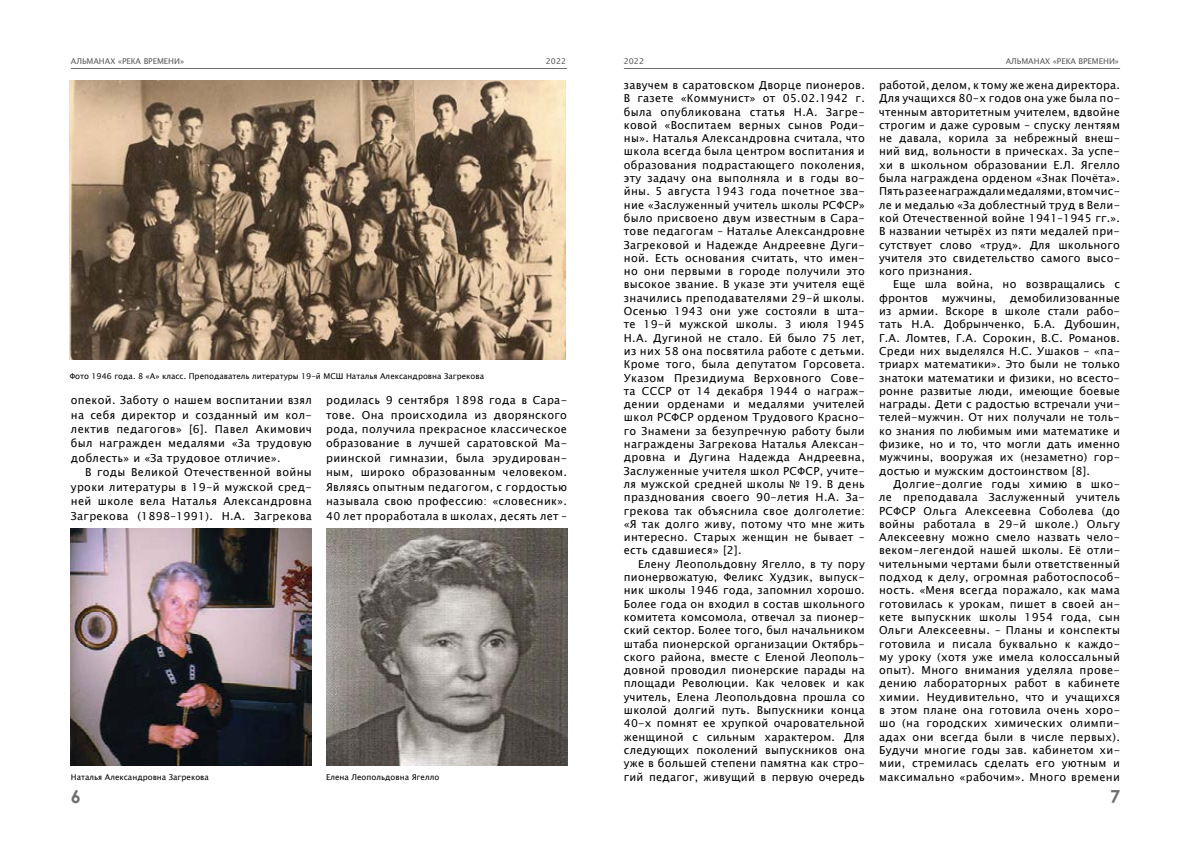
<style>
.page{position:relative;width:1191px;height:842px;background:#fff}
.page>*{position:absolute;margin:0;border:0;box-sizing:border-box;transform-origin:0 0}
.t1{font:700 18px "Century Gothic";color:#706f6f}
.t2{font:11px/13.3px "Lucida Sans Unicode";letter-spacing:.03em;color:#000;text-align:justify}
.t3{font:700 9px "Century Gothic";color:#706f6f}
.t4{font:8px "Lucida Sans Unicode";color:#000}
.t5{font:8px "Lucida Sans Unicode";color:#5a5a59}
</style>
<div class="page">
<hr style="left:71px;top:68px;width:496px;height:1px;background:#706f6f">
<hr style="left:624px;top:68px;width:496px;height:1px;background:#706f6f">
<img style="left:70px;top:80px;width:496px;height:280px">
<img style="left:71px;top:528px;width:241px;height:238px">
<img style="left:326px;top:528px;width:241px;height:238px">
<p class="t3" style="left:71px;top:53px;width:143px">АЛЬМАНАХ «ТЕЧЕТ РЕКА ВОЛГА»</p>
<p class="t3" style="left:547px;top:53px;width:22px">2018</p>
<p class="t3" style="left:624px;top:53px;width:22px">2018</p>
<p class="t3" style="left:978px;top:53px;width:143px">АЛЬМАНАХ «ТЕЧЕТ РЕКА ВОЛГА»</p>
<p class="t5" style="left:71px;top:54px;width:115px">АЛЬМАНАХ «РЕКА ВРЕМЕНИ»</p>
<p class="t5" style="left:546px;top:54px;width:22px">2022</p>
<p class="t5" style="left:624px;top:54px;width:22px">2022</p>
<p class="t5" style="left:1005px;top:54px;width:115px">АЛЬМАНАХ «РЕКА ВРЕМЕНИ»</p>
<p class="t4" style="left:70px;top:369px;width:416px">Фото 1946 года. 8 «А» класс. Преподаватель литературы 19-й МСШ Наталья Александровна Загрекова</p>
<p class="t2" style="left:71px;top:393px;width:242px;line-height:14.5px">опекой. Заботу о нашем воспитании взял на себя директор и созданный им кол&shy;лектив педагогов» [6]. Павел Акимович был награжден медалями «За трудовую доблесть» и «За трудовое отличие».</p>
<p class="t2" style="left:71px;top:465px;width:242px;line-height:14.5px;text-indent:14px">В годы Великой Отечественной войны уроки литературы в 19-й мужской сред&shy;ней школе вела Наталья Александровна Загрекова (1898–1991). Н.А. Загрекова</p>
<p class="t2" style="left:326px;top:393px;width:242px;line-height:14.4px">родилась 9 сентября 1898 года в Сара&shy;тове. Она происходила из дворянского рода, получила прекрасное классическое образование в лучшей саратовской Ма&shy;риинской гимназии, была эрудирован&shy;ным, широко образованным человеком.<br>Являясь опытным педагогом, с гордостью называла свою профессию: «словесник».<br>40 лет проработала в школах, десять лет –</p>
<p class="t4" style="left:71px;top:771px;width:139px">Наталья Александровна Загрекова</p>
<p class="t4" style="left:326px;top:771px;width:115px">Елена Леопольдовна Ягелло</p>
<p class="t2" style="left:624px;top:78px;width:242px">завучем в саратовском Дворце пионеров.<br>В газете «Коммунист» от 05.02.1942 г. была опубликована статья Н.А. Загре&shy;ковой «Воспитаем верных сынов Роди&shy;ны». Наталья Александровна считала, что школа всегда была центром воспитания и образования подрастающего поколения, эту задачу она выполняла и в годы во&shy;йны. 5 августа 1943 года почетное зва&shy;ние «Заслуженный учитель школы РСФСР» было присвоено двум известным в Сара&shy;тове педагогам – Наталье Александровне Загрековой и Надежде Андреевне Дуги&shy;ной. Есть основания считать, что имен&shy;но они первыми в городе получили это высокое звание. В указе эти учителя ещё значились преподавателями 29-й школы.<br>Осенью 1943 они уже состояли в шта&shy;те 19-й мужской школы. 3 июля 1945<br>Н.А. Дугиной не стало. Ей было 75 лет, из них 58 она посвятила работе с детьми.<br>Кроме того, была депутатом Горсовета.<br>Указом Президиума Верховного Сове&shy;та СССР от 14 декабря 1944 о награж&shy;дении орденами и медалями учителей школ РСФСР орденом Трудового Красно&shy;го Знамени за безупречную работу были награждены Загрекова Наталья Алексан&shy;дровна и Дугина Надежда Андреевна, Заслуженные учителя школ РСФСР, учите&shy;ля мужской средней школы № 19. В день празднования своего 90-летия Н.А. За&shy;грекова так объяснила свое долголетие: «Я так долго живу, потому что мне жить интересно. Старых женщин не бывает – есть сдавшиеся» [2].</p>
<p class="t2" style="left:624px;top:557px;width:242px;text-indent:14px">Елену Леопольдовну Ягелло, в ту пору пионервожатую, Феликс Худзик, выпуск&shy;ник школы 1946 года, запомнил хорошо.<br>Более года он входил в состав школьного комитета комсомола, отвечал за пионер&shy;ский сектор. Более того, был начальником штаба пионерской организации Октябрь&shy;ского района, вместе с Еленой Леополь&shy;довной проводил пионерские парады на площади Революции. Как человек и как учитель, Елена Леопольдовна прошла со школой долгий путь. Выпускники конца 40-х помнят ее хрупкой очаровательной женщиной с сильным характером. Для следующих поколений выпускников она уже в большей степени памятна как стро&shy;гий педагог, живущий в первую очередь</p>
<p class="t2" style="left:879px;top:78px;width:242px">работой, делом, к тому же жена директора.<br>Для учащихся 80-х годов она уже была по&shy;чтенным авторитетным учителем, вдвойне строгим и даже суровым – спуску лентяям не давала, корила за небрежный внеш&shy;ний вид, вольности в прическах. За успе&shy;хи в школьном образовании Е.Л. Ягелло была награждена орденом «Знак Почёта».<br>Пять раз ее награждали медалями, в том чис&shy;ле и медалью «За доблестный труд в Вели&shy;кой Отечественной войне 1941–1945 гг.».<br>В названии четырёх из пяти медалей при&shy;сутствует слово «труд». Для школьного учителя это свидетельство самого высо&shy;кого признания.</p>
<p class="t2" style="left:879px;top:278px;width:242px;text-indent:14px">Еще шла война, но возвращались с фронтов</p>
<p class="t2" style="left:879px;top:291px;width:242px;text-indent:131px">демобилизованные из армии. Вскоре в школе стали рабо&shy;тать Н.А. Добрынченко, Б.А. Дубошин, Г.А. Ломтев, Г.А. Сорокин, В.С. Романов.<br>Среди них выделялся Н.С. Ушаков – «па&shy;триарх математики». Это были не только знатоки математики и физики, но всесто&shy;ронне развитые люди, имеющие боевые награды. Дети с радостью встречали учи&shy;телей-мужчин. От них получали не толь&shy;ко знания по любимым ими математике и физике, но и то, что могли дать именно мужчины, вооружая их (незаметно) гор&shy;достью и мужским достоинством [8].</p>
<p class="t2" style="left:879px;top:477px;width:242px;text-indent:14px">Долгие-долгие годы химию в шко&shy;ле преподавала Заслуженный учитель РСФСР Ольга Алексеевна Соболева (до войны работала в 29-й школе.) Ольгу Алексеевну можно смело назвать чело&shy;веком-легендой нашей школы. Её отли&shy;чительными чертами были ответственный подход к делу, огромная работоспособ&shy;ность. «Меня всегда поражало, как мама готовилась к урокам, пишет в своей ан&shy;кете выпускник школы 1954 года, сын Ольги Алексеевны. – Планы и конспекты готовила и писала буквально к каждо&shy;му уроку (хотя уже имела колоссальный опыт). Много внимания уделяла прове&shy;дению лабораторных работ в кабинете химии. Неудивительно, что и учащихся в этом плане она готовила очень хоро&shy;шо (на городских химических олимпи&shy;адах они всегда были в числе первых).<br>Будучи многие годы зав. кабинетом хи&shy;мии, стремилась сделать его уютным и максимально «рабочим». Много времени</p>
<p class="t2" style="left:941px;top:291px;width:56px">мужчины,</p>
<h1 class="t1" style="left:71px;top:783px;width:12px">6</h1>
<h1 class="t1" style="left:1110px;top:783px;width:12px">7</h1>
</div>
